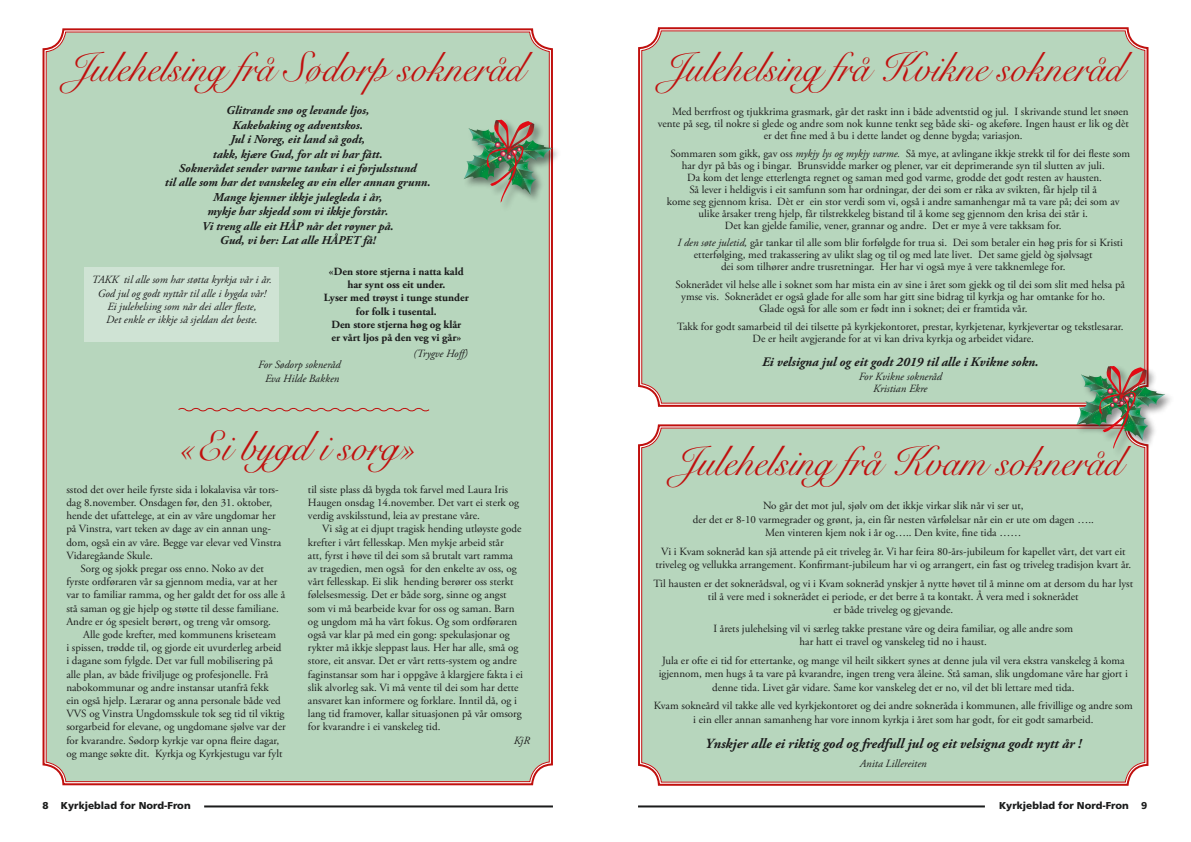
<style>
.page{position:relative;width:1191px;height:842px;background:#fff}
.page>*{position:absolute;margin:0;border:0;box-sizing:border-box;transform-origin:0 0}
.t1{font:42px "Snell Roundhand Script";color:#c0100e;scale:.93 1}
.t2{font:italic 700 14px "Adobe Garamond Pro";color:#1b1c1c}
.t3{font:italic 700 13px "Adobe Garamond Pro";color:#1b1c1c}
.t4{font:italic 700 12px/14.4px "Adobe Garamond Pro";color:#1b1c1c;text-align:center}
.t5{font:11px/13.2px "Adobe Garamond Pro";color:#1b1c1c;text-align:center}
.t6{font:italic 11px/13.2px "Adobe Garamond Pro";color:#1b1c1c;text-align:center}
.t7{font:700 11px/13.2px "Adobe Garamond Pro";color:#1b1c1c;text-align:center}
.t8{font:900 10px "Frutiger";color:#1b1c1c}
.s1{font-style:italic}
</style>
<div class="page">
<hr style="left:204px;top:805px;width:349px;height:2px;background:#1b1c1c">
<hr style="left:638px;top:805px;width:347px;height:2px;background:#1b1c1c">
<div style="left:638px;top:27px;width:511px;height:380px;background:#b7d6bd"></div>
<div style="left:638px;top:424px;width:511px;height:362px;background:#b7d6bd"></div>
<div style="left:1075px;top:364px;width:100px;height:95px;background:#1b1c1c;opacity:.5"></div>
<img style="left:1076px;top:366px;width:89px;height:83px">
<div style="left:42px;top:28px;width:511px;height:758px;background:#b7d6bd"></div>
<div style="left:463px;top:118px;width:100px;height:94px;background:#1b1c1c;opacity:.5"></div>
<img style="left:463px;top:120px;width:90px;height:83px">
<div style="left:84px;top:267px;width:195px;height:75px;background:#cfe3d4"></div>
<svg style="left:177px;top:407px;width:253px;height:6px;background:#b8b29d"></svg>
<h1 class="t1" style="left:67px;top:44px;width:492px">Julehelsing frå Sødorp sokneråd</h1>
<p class="t4" style="left:165px;top:104px;width:267px">Glitrande snø og levande ljos,<br>Kakebaking og adventskos.<br>Jul i Noreg, eit land så godt,<br>takk, kjære Gud, for alt vi har fått.<br>Soknerådet sender varme tankar i ei førjulsstund<br>til alle som har det vanskeleg av ein eller annan grunn.<br>Mange kjenner ikkje julegleda i år,<br>mykje har skjedd som vi ikkje forstår.<br>Vi treng alle eit HÅP når det røyner på.<br>Gud, vi ber: Lat alle HÅPET få!</p>
<p class="t6" style="left:92px;top:274px;width:182px">TAKK til alle som har støtta kyrkja vår i år.<br>God jul og godt nyttår til alle i bygda vår!<br>Ei julehelsing som når dei aller fleste,<br>Det enkle er ikkje så sjeldan det beste.</p>
<p class="t7" style="left:324px;top:265px;width:146px">«Den store stjerna i natta kald har synt oss eit under.<br>Lyser med trøyst i tunge stunder for folk i tusental.<br>Den store stjerna høg og klår<br>er vårt ljos på den veg vi går»</p>
<p class="t6" style="left:413px;top:347px;width:57px">(Trygve Hoff)</p>
<p class="t6" style="left:258px;top:359px;width:84px">For Sødorp sokneråd<br>Eva Hilde Bakken</p>
<h1 class="t1" style="left:179px;top:422px;width:257px">«Ei bygd i sorg»</h1>
<p class="t5" style="left:66px;top:483px;width:214px">sstod det over heile fyrste sida i lokalavisa vår tors-</p>
<p class="t5" style="left:66px;top:496px;width:207px">dag 8.november. Onsdagen før, den 31. oktober,</p>
<p class="t5" style="left:66px;top:509px;width:211px">hende det ufattelege, at ein av våre ungdomar her</p>
<p class="t5" style="left:66px;top:523px;width:206px">på Vinstra, vart teken av dage av ein annan ung-</p>
<p class="t5" style="left:66px;top:536px;width:216px">dom, også ein av våre. Begge var elevar ved Vinstra</p>
<p class="t5" style="left:66px;top:549px;width:88px">Vidaregåande Skule.</p>
<p class="t5" style="left:81px;top:562px;width:185px">Sorg og sjokk pregar oss enno. Noko av det</p>
<p class="t5" style="left:66px;top:575px;width:212px">fyrste ordføraren vår sa gjennom media, var at her</p>
<p class="t5" style="left:66px;top:589px;width:220px">var to familiar ramma, og her galdt det for oss alle å</p>
<p class="t5" style="left:66px;top:602px;width:214px">stå saman og gje hjelp og støtte til desse familiane.</p>
<p class="t5" style="left:66px;top:615px;width:206px">Andre er óg spesielt berørt, og treng vår omsorg.</p>
<p class="t5" style="left:83px;top:628px;width:194px">Alle gode krefter, med kommunens kriseteam</p>
<p class="t5" style="left:66px;top:641px;width:217px">i spissen, trødde til, og gjorde eit uvurderleg arbeid</p>
<p class="t5" style="left:66px;top:655px;width:208px">i dagane som fylgde. Det var full mobilisering på</p>
<p class="t5" style="left:66px;top:668px;width:203px">alle plan, av både friviljuge og profesjonelle. Frå</p>
<p class="t5" style="left:66px;top:681px;width:204px">nabokommunar og andre instansar utanfrå fekk</p>
<p class="t5" style="left:66px;top:694px;width:216px">ein også hjelp. Lærarar og anna personale både ved</p>
<p class="t5" style="left:66px;top:707px;width:220px">VVS og Vinstra Ungdomsskule tok seg tid til viktig</p>
<p class="t5" style="left:66px;top:721px;width:221px">sorgarbeid for elevane, og ungdomane sjølve var der</p>
<p class="t5" style="left:66px;top:734px;width:214px">for kvarandre. Sødorp kyrkje var opna fleire dagar,</p>
<p class="t5" style="left:66px;top:747px;width:217px">og mange søkte dit. Kyrkja og Kyrkjestugu var fylt</p>
<p class="t5" style="left:308px;top:483px;width:212px;text-align:left">til siste plass då bygda tok farvel med Laura Iris<br>Haugen onsdag 14.november. Det vart ei sterk og verdig avskilsstund, leia av prestane våre.</p>
<p class="t5" style="left:308px;top:523px;width:216px;text-align:left;text-indent:14px">Vi såg at ei djupt tragisk hending utløyste gode krefter i vårt fellesskap. Men mykje arbeid står<br>att, fyrst i høve til dei som så brutalt vart ramma av tragedien, men også for den enkelte av oss, og vårt fellesskap. Ei slik hending berører oss sterkt følelsesmessig. Det er både sorg, sinne og angst som vi må bearbeide kvar for oss og saman. Barn og ungdom må ha vårt fokus. Og som ordføraren også var klar på med ein gong: spekulasjonar og rykter må ikkje sleppast laus. Her har alle, små og store, eit ansvar. Det er vårt retts-system og andre faginstansar som har i oppgåve å klargjere fakta i ei slik alvorleg sak. Vi må vente til dei som har dette ansvaret kan informere og forklare. Inntil då, og i lang tid framover, kallar situasjonen på vår omsorg for kvarandre i ei vanskeleg tid.</p>
<p class="t6" style="left:514px;top:734px;width:18px">KjR</p>
<h1 class="t1" style="left:663px;top:44px;width:497px">Julehelsing frå Kvikne sokneråd</h1>
<p class="t5" style="left:672px;top:105px;width:458px">Med berrfrost og tjukkrima grasmark, går det raskt inn i både adventstid og jul. I skrivande stund let snøen</p>
<p class="t5" style="left:657px;top:117px;width:472px">vente på seg, til nokre si glede og andre som nok kunne tenkt seg både ski- og akeføre. Ingen haust er lik og dèt</p>
<p class="t5" style="left:763px;top:129px;width:260px">er det fine med å bu i dette landet og denne bygda; variasjon.</p>
<p class="t5" style="left:670px;top:147px;width:461px">Sommaren som gikk, gav oss <span class="s1">mykjy lys og mykjy varme.</span> Så mye, at avlingane ikkje strekk til for dei fleste som</p>
<p class="t5" style="left:681px;top:159px;width:424px">har dyr på bås og i bingar. Brunsvidde marker og plener, var eit deprimerande syn til slutten av juli.</p>
<p class="t5" style="left:687px;top:171px;width:416px">Da kom det lenge etterlengta regnet og saman med god varme, grodde det godt resten av hausten.</p>
<p class="t5" style="left:689px;top:183px;width:409px">Så lever i heldigvis i eit samfunn som har ordningar, der dei som er råka av svikten, får hjelp til å</p>
<p class="t5" style="left:667px;top:195px;width:454px">kome seg gjennom krisa. Dèt er ein stor verdi som vi, også i andre samanhengar må ta vare på; dei som av</p>
<p class="t5" style="left:698px;top:207px;width:391px">ulike årsaker treng hjelp, får tilstrekkeleg bistand til å kome seg gjennom den krisa dei står i.</p>
<p class="t5" style="left:725px;top:219px;width:338px">Det kan gjelde familie, vener, grannar og andre. Det er mye å vere takksam for.</p>
<p class="t5" style="left:677px;top:237px;width:447px"><span class="s1">I den søte juletid,</span> går tankar til alle som blir forfølgde for trua si. Dei som betaler ein høg pris for si Kristi</p>
<p class="t5" style="left:694px;top:249px;width:400px">etterfølging, med trakassering av ulikt slag og til og med late livet. Det same gjeld òg sjølvsagt</p>
<p class="t5" style="left:721px;top:261px;width:346px">dei som tilhører andre trusretningar. Her har vi også mye å vere takknemlege for.</p>
<p class="t5" style="left:675px;top:278px;width:451px">Soknerådet vil helse alle i soknet som har mista ein av sine i året som gjekk og til dei som slit med helsa på</p>
<p class="t5" style="left:681px;top:290px;width:425px">ymse vis. Soknerådet er også glade for alle som har gitt sine bidrag til kyrkja og har omtanke for ho.</p>
<p class="t5" style="left:759px;top:302px;width:270px">Glade også for alle som er født inn i soknet; dei er framtida vår.</p>
<p class="t5" style="left:752px;top:320px;width:372px;line-height:12px;text-align:left;text-indent:-75px">Takk for godt samarbeid til dei tilsette på kyrkjekontoret, prestar, kyrkjetenar, kyrkjevertar og tekstlesarar.<br>De er heilt avgjerande for at vi kan driva kyrkja og arbeidet vidare.</p>
<p class="t3" style="left:762px;top:354px;width:278px">Ei velsigna jul og eit godt 2019 til alle i Kvikne sokn.</p>
<p class="t6" style="left:858px;top:371px;width:85px;line-height:12px">For Kvikne sokneråd<br>Kristian Ekre</p>
<h1 class="t1" style="left:674px;top:437px;width:483px">Julehelsing frå Kvam sokneråd</h1>
<p class="t5" style="left:693px;top:500px;width:402px">No går det mot jul, sjølv om det ikkje virkar slik når vi ser ut,<br>der det er 8-10 varmegrader og grønt, ja, ein får nesten vårfølelsar når ein er ute om dagen …..<br>Men vinteren kjem nok i år og….. Den kvite, fine tida ……</p>
<p class="t5" style="left:655px;top:545px;width:477px">Vi i Kvam sokneråd kan sjå attende på eit triveleg år. Vi har feira 80-års-jubileum for kapellet vårt, det vart eit triveleg og vellukka arrangement. Konfirmant-jubileum har vi og arrangert, ein fast og triveleg tradisjon kvart år.</p>
<p class="t5" style="left:653px;top:577px;width:481px">Til hausten er det soknerådsval, og vi i Kvam sokneråd ynskjer å nytte høvet til å minne om at dersom du har lyst til å vere med i soknerådet ei periode, er det berre å ta kontakt. Å vera med i soknerådet<br>er både triveleg og gjevande.</p>
<p class="t5" style="left:713px;top:622px;width:361px">I årets julehelsing vil vi særleg takke prestane våre og deira familiar, og alle andre som har hatt ei travel og vanskeleg tid no i haust.</p>
<p class="t5" style="left:658px;top:654px;width:471px">Jula er ofte ei tid for ettertanke, og mange vil heilt sikkert synes at denne jula vil vera ekstra vanskeleg å koma igjennom, men hugs å ta vare på kvarandre, ingen treng vera åleine. Stå saman, slik ungdomane våre har gjort i denne tida. Livet går vidare. Same kor vanskeleg det er no, vil det bli lettare med tida.</p>
<p class="t5" style="left:654px;top:700px;width:480px">Kvam sokneård vil takke alle ved kyrkjekontoret og dei andre sokneråda i kommunen, alle frivillige og andre som i ein eller annan samanheng har vore innom kyrkja i året som har godt, for eit godt samarbeid.</p>
<p class="t2" style="left:705px;top:735px;width:378px">Ynskjer alle ei riktig god og fredfull jul og eit velsigna godt nytt år !</p>
<p class="t6" style="left:860px;top:757px;width:68px">Anita Lillereiten</p>
<p class="t8" style="left:43px;top:799px;width:150px">8 Kyrkjeblad for Nord-Fron</p>
<p class="t8" style="left:999px;top:799px;width:150px">Kyrkjeblad for Nord-Fron 9</p>
</div>
